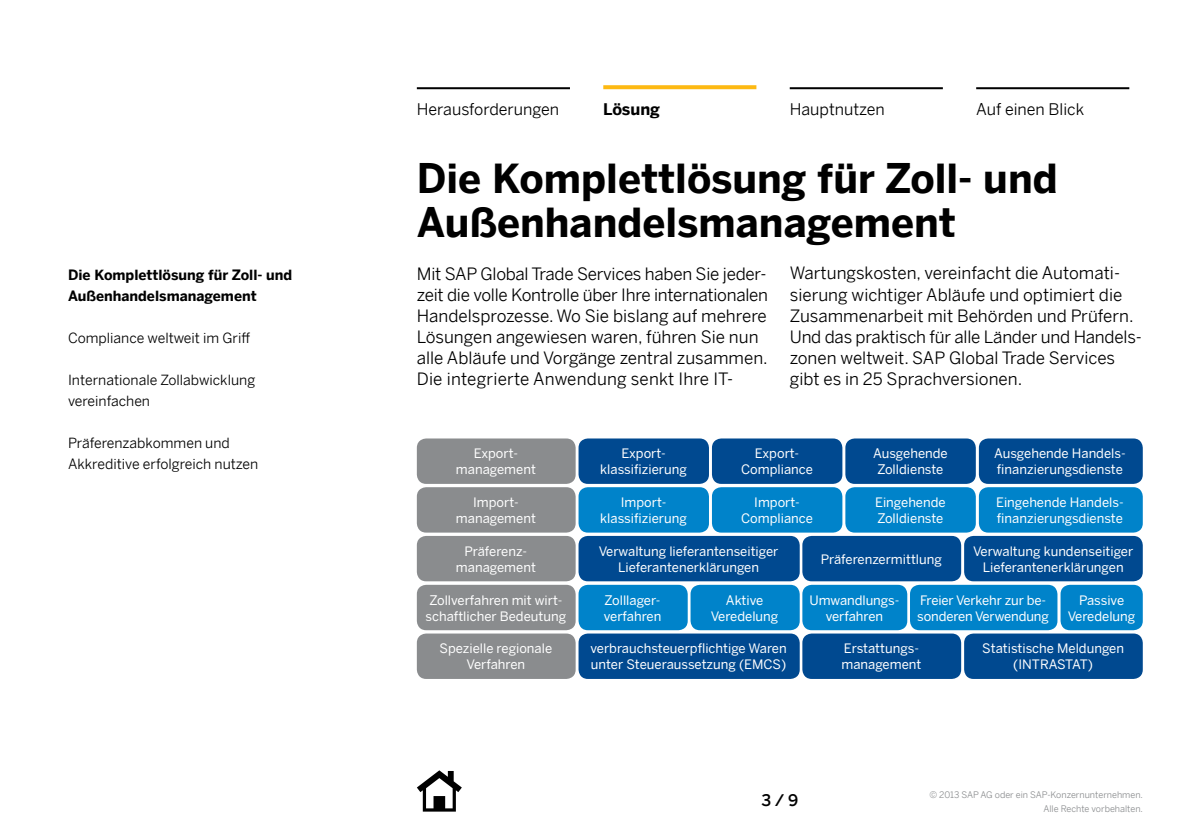
<style>
.page{position:relative;width:1191px;height:840px;background:#fff}
.page>*{position:absolute;margin:0;border:0;box-sizing:border-box;transform-origin:0 0}
.t1{font:700 40px/44px "Benton Sans";color:#000}
.t2{font:17px/21px "Benton Sans";color:#000}
.t3{font:16px "Benton Sans";color:#000}
.t4{font:700 16px "Benton Sans";color:#000}
.t5{font:500 16px "Benton Sans";color:#000}
.t6{font:14px/21px "Benton Sans";color:#000}
.t7{font:700 14px/21px "Benton Sans";color:#000}
.t8{font:13px/16px "Benton Sans";color:#fff;text-align:center}
.t9{font:9px/14px "Benton Sans";color:#8a8c8e;text-align:right}
</style>
<div class="page">
<hr style="left:789px;top:87px;width:154px;height:2px;background:#000">
<hr style="left:417px;top:87px;width:153px;height:2px;background:#000">
<hr style="left:976px;top:87px;width:153px;height:2px;background:#000">
<svg style="left:417px;top:770px;width:45px;height:41px"></svg>
<svg style="left:603px;top:85px;width:153px;height:4px"></svg>
<div style="left:417px;top:438px;width:158px;height:45px;background:#8a8c8e;border-radius:9px"></div>
<div style="left:578px;top:438px;width:131px;height:45px;background:#004990;border-radius:9px"></div>
<div style="left:578px;top:487px;width:131px;height:45px;background:#0083ca;border-radius:9px"></div>
<div style="left:578px;top:584px;width:109px;height:46px;background:#0083ca;border-radius:9px"></div>
<div style="left:690px;top:584px;width:109px;height:46px;background:#0083ca;border-radius:9px"></div>
<div style="left:802px;top:584px;width:105px;height:46px;background:#0083ca;border-radius:9px"></div>
<div style="left:910px;top:584px;width:147px;height:46px;background:#0083ca;border-radius:9px"></div>
<div style="left:1060px;top:584px;width:82px;height:46px;background:#0083ca;border-radius:9px"></div>
<div style="left:712px;top:438px;width:130px;height:45px;background:#004990;border-radius:9px"></div>
<div style="left:712px;top:487px;width:130px;height:45px;background:#0083ca;border-radius:9px"></div>
<div style="left:979px;top:438px;width:163px;height:45px;background:#004990;border-radius:9px"></div>
<div style="left:979px;top:487px;width:163px;height:45px;background:#0083ca;border-radius:9px"></div>
<div style="left:964px;top:535px;width:178px;height:46px;background:#004990;border-radius:9px"></div>
<div style="left:964px;top:633px;width:178px;height:45px;background:#004990;border-radius:9px"></div>
<div style="left:802px;top:535px;width:159px;height:46px;background:#004990;border-radius:9px"></div>
<div style="left:802px;top:633px;width:159px;height:45px;background:#004990;border-radius:9px"></div>
<div style="left:578px;top:535px;width:221px;height:46px;background:#004990;border-radius:9px"></div>
<div style="left:578px;top:633px;width:221px;height:45px;background:#004990;border-radius:9px"></div>
<div style="left:845px;top:438px;width:130px;height:45px;background:#004990;border-radius:9px"></div>
<div style="left:845px;top:487px;width:130px;height:45px;background:#0083ca;border-radius:9px"></div>
<div style="left:417px;top:487px;width:158px;height:45px;background:#8a8c8e;border-radius:9px"></div>
<div style="left:417px;top:584px;width:158px;height:46px;background:#8a8c8e;border-radius:9px"></div>
<div style="left:417px;top:535px;width:158px;height:46px;background:#8a8c8e;border-radius:9px"></div>
<div style="left:417px;top:633px;width:158px;height:45px;background:#8a8c8e;border-radius:9px"></div>
<p class="t7" style="left:68px;top:263px;width:226px">Die Komplettlösung für Zoll- und<br>Außenhandelsmanagement</p>
<p class="t6" style="left:68px;top:326px;width:184px">Compliance weltweit im Griff</p>
<p class="t6" style="left:68px;top:368px;width:189px">Internationale Zollabwicklung vereinfachen</p>
<p class="t6" style="left:68px;top:431px;width:192px">Präferenzabkommen und<br>Akkreditive erfolgreich nutzen</p>
<p class="t3" style="left:417px;top:97px;width:144px">Herausforderungen</p>
<p class="t4" style="left:603px;top:97px;width:58px">Lösung</p>
<p class="t3" style="left:789px;top:97px;width:97px">Hauptnutzen</p>
<p class="t3" style="left:976px;top:97px;width:109px">Auf einen Blick</p>
<h1 class="t1" style="left:417px;top:155px;width:642px">Die Komplettlösung für Zoll- und<br>Außenhandelsmanagement</h1>
<p class="t2" style="left:417px;top:262px;width:353px">Mit SAP Global Trade Services haben Sie jeder&shy;zeit die volle Kontrolle über Ihre internationalen Handelsprozesse. Wo Sie bislang auf mehrere Lösungen angewiesen waren, führen Sie nun alle Abläufe und Vorgänge zentral zusammen.<br>Die integrierte Anwendung senkt Ihre IT-</p>
<p class="t2" style="left:789px;top:262px;width:353px">Wartungskosten, vereinfacht die Automati&shy;sierung wichtiger Abläufe und optimiert die Zusammenarbeit mit Behörden und Prüfern.<br>Und das praktisch für alle Länder und Handels&shy;zonen weltweit. SAP Global Trade Services gibt es in 25 Sprachversionen.</p>
<p class="t8" style="left:456px;top:444px;width:81px">Export&shy;management</p>
<p class="t8" style="left:600px;top:444px;width:88px">Export&shy;klassifizierung</p>
<p class="t8" style="left:600px;top:493px;width:88px">Import&shy;klassifizierung</p>
<p class="t8" style="left:456px;top:493px;width:81px">Import&shy;management</p>
<p class="t8" style="left:741px;top:444px;width:73px">Export-<br>Compliance</p>
<p class="t8" style="left:741px;top:493px;width:73px">Import-<br>Compliance</p>
<p class="t8" style="left:456px;top:542px;width:81px">Präferenz&shy;management</p>
<p class="t8" style="left:599px;top:542px;width:181px">Verwaltung lieferantenseitiger<br>Lieferantenerklärungen</p>
<p class="t8" style="left:873px;top:444px;width:76px">Ausgehende<br>Zolldienste</p>
<p class="t8" style="left:875px;top:493px;width:72px;text-align:left">Eingehende<br>Zolldienste</p>
<p class="t8" style="left:821px;top:550px;width:122px">Präferenzermittlung</p>
<p class="t8" style="left:994px;top:444px;width:133px;text-align:left">Ausgehende Handels&shy;finanzierungsdienste</p>
<p class="t8" style="left:996px;top:493px;width:129px;text-align:left">Eingehende Handels&shy;finanzierungsdienste</p>
<p class="t8" style="left:973px;top:542px;width:162px">Verwaltung kundenseitiger<br>Lieferantenerklärungen</p>
<p class="t8" style="left:425px;top:591px;width:142px;text-align:left">Zollverfahren mit wirt&shy;schaftlicher Bedeutung</p>
<p class="t8" style="left:439px;top:639px;width:114px">Spezielle regionale<br>Verfahren</p>
<p class="t8" style="left:604px;top:591px;width:59px;text-align:left">Zolllager&shy;verfahren</p>
<p class="t8" style="left:711px;top:591px;width:69px">Aktive<br>Veredelung</p>
<p class="t8" style="left:809px;top:591px;width:91px">Umwandlungs&shy;verfahren</p>
<p class="t8" style="left:917px;top:591px;width:133px;text-align:left">Freier Verkehr zur be&shy;sonderen Verwendung</p>
<p class="t8" style="left:1067px;top:591px;width:69px">Passive<br>Veredelung</p>
<p class="t8" style="left:590px;top:639px;width:198px;text-align:left">verbrauchsteuerpflichtige Waren unter Steueraussetzung (EMCS)</p>
<p class="t8" style="left:841px;top:639px;width:81px;text-align:left">Erstattungs&shy;management</p>
<p class="t8" style="left:982px;top:639px;width:143px">Statistische Meldungen (INTRASTAT)</p>
<p class="t5" style="left:761px;top:788px;width:38px">3/9</p>
<p class="t9" style="left:929px;top:786px;width:215px">© 2013 SAP AG oder ein SAP-Konzernunternehmen.<br>Alle Rechte vorbehalten.</p>
</div>
